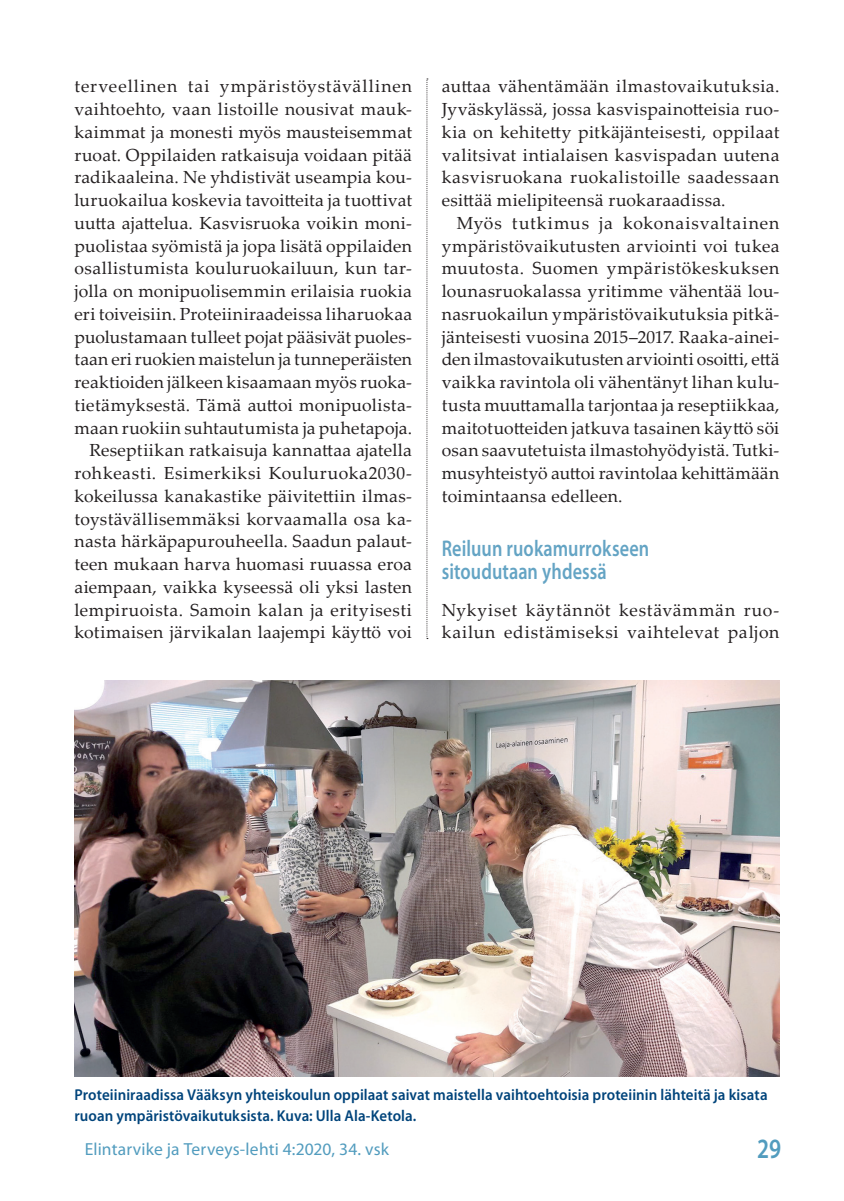
<style>
.page{position:relative;width:844px;height:1201px;background:#fff}
.page>*{position:absolute;margin:0;border:0;box-sizing:border-box;transform-origin:0 0}
.t1{font:600 28px "Myriad Pro";color:#529cbe;scale:.8 1}
.Väliotsikko13{font:600 22.75px/22.8px "Myriad Pro";letter-spacing:.005em;color:#64a4c4;scale:.8 1}
.Leipa1{font:17.5px/22.8px "Palatino Linotype";letter-spacing:.02em;color:#231f20;text-align:justify}
.Leipa-eka_kpl{font:17.5px/22.8px "Palatino Linotype";letter-spacing:.045em;color:#231f20}
.t2{font:17.5px "Myriad Pro";letter-spacing:.01em;color:#529cbe}
.Kuvateksti{font:600 15.75px/21px "Myriad Pro";letter-spacing:.005em;color:#00447b;scale:.95 1}
</style>
<div class="page">
<img style="left:74px;top:680px;width:705px;height:396px">
<svg style="left:426px;top:79px;width:2px;height:560px"></svg>
<p class="Leipa1" style="left:74px;top:74px;width:339px">terveellinen tai ympäristöystävällinen vaihtoehto, vaan listoille nousivat mauk&shy;kaimmat ja monesti myös mausteisemmat ruoat. Oppilaiden ratkaisuja voidaan pitää radikaaleina. Ne yhdistivät useampia kou&shy;luruokailua koskevia tavoitteita ja tuottivat uutta ajattelua. Kasvisruoka voikin moni&shy;puolistaa syömistä ja jopa lisätä oppilaiden osallistumista kouluruokailuun, kun tar&shy;jolla on monipuolisemmin erilaisia ruokia eri toiveisiin. Proteiiniraadeissa liharuokaa puolustamaan tulleet pojat pääsivät puoles&shy;taan eri ruokien maistelun ja tunneperäisten reaktioiden jälkeen kisaamaan myös ruoka&shy;tietämyksestä. Tämä auttoi monipuolista&shy;maan ruokiin suhtautumista ja puhetapoja.</p>
<p class="Leipa1" style="left:74px;top:438px;width:339px;text-indent:15px">Reseptiikan ratkaisuja kannattaa ajatella rohkeasti. Esimerkiksi Kouluruoka2030- kokeilussa kanakastike päivitettiin ilmas&shy;toystävällisemmäksi korvaamalla osa ka&shy;nasta härkäpapurouheella. Saadun palaut&shy;teen mukaan harva huomasi ruuassa eroa aiempaan, vaikka kyseessä oli yksi lasten lempiruoista. Samoin kalan ja erityisesti kotimaisen järvikalan laajempi käyttö voi</p>
<p class="Leipa1" style="left:441px;top:74px;width:339px">auttaa vähentämään ilmastovaikutuksia.<br>Jyväskylässä, jossa kasvispainotteisia ruo&shy;kia on kehitetty pitkäjänteisesti, oppilaat valitsivat intialaisen kasvispadan uutena kasvisruokana ruokalistoille saadessaan esittää mielipiteensä ruokaraadissa.</p>
<p class="Leipa1" style="left:441px;top:211px;width:339px;text-indent:15px">Myös tutkimus ja kokonaisvaltainen ympäristövaikutusten arviointi voi tukea muutosta. Suomen ympäristökeskuksen lounasruokalassa yritimme vähentää lou&shy;nasruokailun ympäristövaikutuksia pitkä&shy;jänteisesti vuosina 2015–2017. Raaka-ainei&shy;den ilmastovaikutusten arviointi osoitti, että vaikka ravintola oli vähentänyt lihan kulu&shy;tusta muuttamalla tarjontaa ja reseptiikkaa, maitotuotteiden jatkuva tasainen käyttö söi osan saavutetuista ilmastohyödyistä. Tutki&shy;musyhteistyö auttoi ravintolaa kehittämään toimintaansa edelleen.</p>
<p class="Väliotsikko13" style="left:441px;top:536px;width:261px">Reiluun ruokamurrokseen sitoudutaan yhdessä</p>
<p class="Leipa-eka_kpl" style="left:441px;top:597px;width:339px">Nykyiset käytännöt kestävämmän ruo&shy;kailun edistämiseksi vaihtelevat paljon</p>
<p class="Kuvateksti" style="left:74px;top:1083px;width:731px">Proteiiniraadissa Vääksyn yhteiskoulun oppilaat saivat maistella vaihtoehtoisia proteiinin lähteitä ja kisata ruoan ympäristövaikutuksista. Kuva: Ulla Ala-Ketola.</p>
<p class="t2" style="left:85px;top:1138px;width:306px">Elintarvike ja Terveys-lehti 4:2020, 34. vsk</p>
<h1 class="t1" style="left:757px;top:1131px;width:31px">29</h1>
</div>
